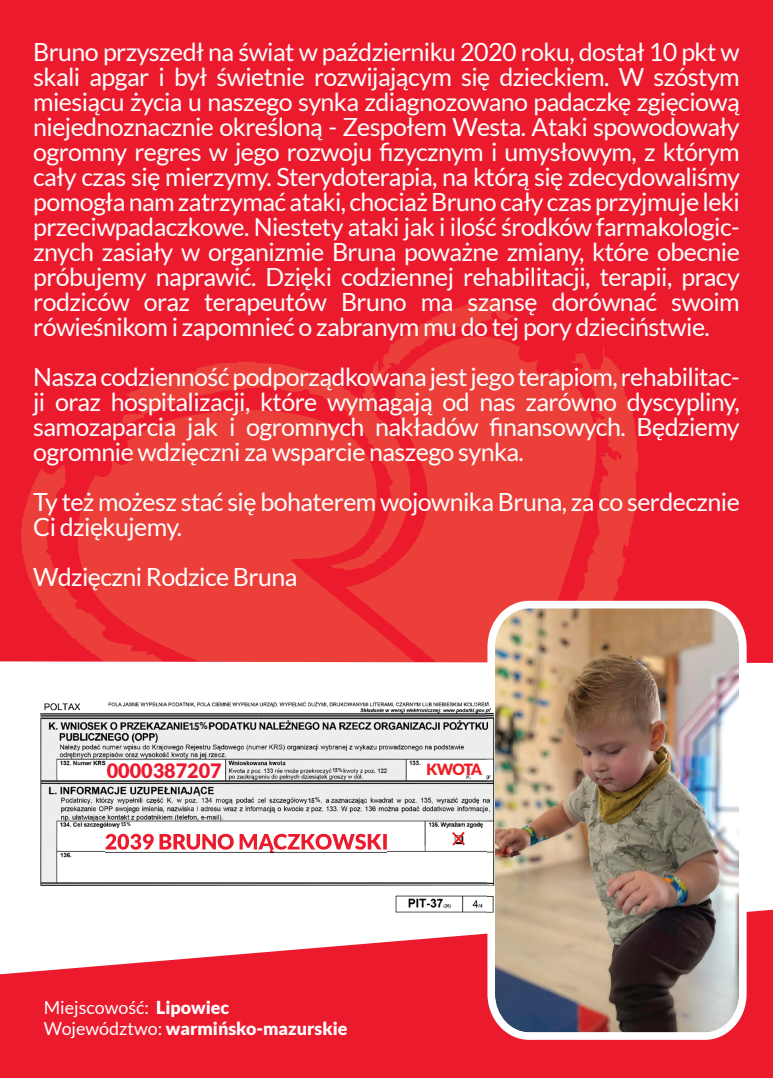
<style>
.page{position:relative;width:773px;height:1078px;background:#fff}
.page>*{position:absolute;margin:0;border:0;box-sizing:border-box;transform-origin:0 0}
.t1{font:25px/25px "Lato";letter-spacing:-.025em;color:#fff;text-align:justify}
.t2{font:900 19.75px "Lato";color:#eb1b2d}
.t3{font:900 18px/21.5px "Lato";color:#fff}
.t4{font:900 15.5px "Lato";letter-spacing:-.065em;color:#ee1d23}
.t5{font:700 10.5px "Avenir Next LT Pro";color:#231f20;scale:.81 1}
.t6{font:700 7px "Arial";color:#231f20;scale:.81 1}
.t7{font:700 5.75px "Arial";color:#231f20;scale:.81 1}
.t8{font:700 5.5px "Avenir Next LT Pro";color:#231f20;scale:.81 1}
.s1{font-size:8.25px}
.s2{font-size:9.75px}
.s3{font-size:4.5px}
.s4{font-size:5.5px}
.s5{font-size:6.5px}
.s6{font-weight:400}
</style>
<div class="page">
<div style="left:0;top:0;width:772px;height:785px;background:#eb1b2d"></div>
<svg style="left:21px;top:299px;width:616px;height:362px;fill:#eb3d39"></svg>
<svg style="left:78px;top:410px;width:337px;height:251px;fill:#ec3f3a"></svg>
<div style="left:0;top:661px;width:772px;height:124px;background:#fff"></div>
<svg style="left:0;top:909px;width:772px;height:168px;fill:#eb1b2d"></svg>
<img style="left:487px;top:600px;width:259px;height:439px">
<img style="left:29px;top:698px;width:483px;height:220px">
<img style="left:105px;top:833px;width:282px;height:20px">
<div style="left:189px;top:721px;width:19px;height:10px;background:#edf1f2"></div>
<svg style="left:452px;top:831px;width:13px;height:14px"></svg>
<div style="left:308px;top:796px;width:12px;height:7px;background:#eef2f2"></div>
<div style="left:332px;top:767px;width:10px;height:6px;background:#eef2f2"></div>
<div style="left:121px;top:821px;width:12px;height:7px;background:#fff"></div>
<p class="t1" style="left:33px;top:39px;width:708px">Bruno przyszedł na świat w październiku 2020 roku, dostał 10 pkt w skali apgar i był świetnie rozwijającym się dzieckiem. W szóstym miesiącu życia u naszego synka zdiagnozowano padaczkę zgięciową niejednoznacznie określoną - Zespołem Westa. Ataki spowodowały ogromny regres w jego rozwoju fizycznym i umysłowym, z którym cały czas się mierzymy. Sterydoterapia, na którą się zdecydowaliśmy pomogła nam zatrzymać ataki, chociaż Bruno cały czas przyjmuje leki przeciwpadaczkowe. Niestety ataki jak i ilość środków farmakologic&shy;znych zasiały w organizmie Bruna poważne zmiany, które obecnie próbujemy naprawić. Dzięki codziennej rehabilitacji, terapii, pracy rodziców oraz terapeutów Bruno ma szansę dorównać swoim rówieśnikom i zapomnieć o zabranym mu do tej pory dzieciństwie.</p>
<p class="t1" style="left:33px;top:364px;width:708px">Nasza codzienność podporządkowana jest jego terapiom, rehabilitac&shy;ji oraz hospitalizacji, które wymagają od nas zarówno dyscypliny, samozaparcia jak i ogromnych nakładów finansowych. Będziemy ogromnie wdzięczni za wsparcie naszego synka.</p>
<p class="t1" style="left:33px;top:489px;width:708px">Ty też możesz stać się bohaterem wojownika Bruna, za co serdecznie<br>Ci dziękujemy.</p>
<p class="t1" style="left:33px;top:564px;width:266px">Wdzięczni Rodzice Bruna</p>
<p class="t5" style="left:189px;top:719px;width:25px">1 5<span class="s1">,</span> <span class="s2">%</span></p>
<p class="t2" style="left:107px;top:758px;width:117px">0000387207</p>
<p class="t4" style="left:426px;top:760px;width:57px">KWOTA</p>
<p class="t7" style="left:332px;top:766px;width:14px">1 5<span class="s3">,</span> <span class="s4">%</span></p>
<p class="t8" style="left:121px;top:820px;width:14px">1 5, %</p>
<p class="t6" style="left:308px;top:795px;width:17px">1 5<span class="s4">,</span> <span class="s5">%</span></p>
<p class="t3" style="left:44px;top:995px;width:305px"><span class="s6">Miejscowość:</span> Lipowiec<br><span class="s6">Województwo:</span> warmińsko-mazurskie</p>
</div>
